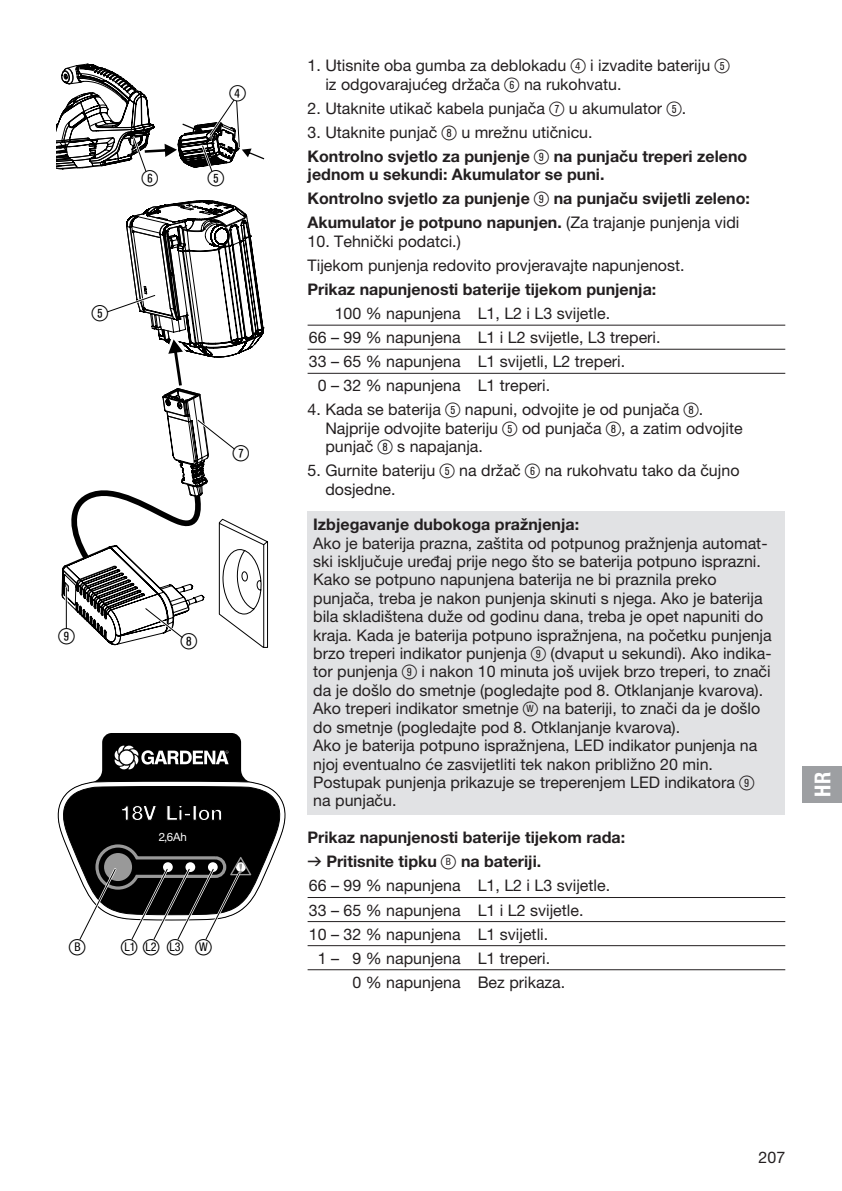
<style>
.page{position:relative;width:842px;height:1191px;background:#fff}
.page>*{position:absolute;margin:0;border:0;box-sizing:border-box;transform-origin:0 0}
.t1{font:22px "Ziffernim Kreisund Quadrat BQ";color:#000}
.t2{font:22px "GARDENA Pro Bo Cond";color:#fff}
.t3{font:16px/18.4px "GARDENA Pro";color:#231f20}
.t4{font:700 16px/24px "GARDENA Pro";color:#231f20}
.t5{font:condensed 12px "GARDENA Pro";color:#000}
.t6{font:11.6px "GARDENA Pro";color:#fff}
.s1{font-family:"Ziffernim Kreisund Quadrat BQ";font-stretch:normal;font-size:22px}
.s2{font-family:"Ziffernim Kreisund Quadrat BQ";font-size:20px}
.s3{font-weight:400}
.s4{font-family:"Ziffernim Kreisund Quadrat BQ";font-weight:400;font-size:20px}
.s5{font-family:"Formdruck";font-weight:400}
</style>
<div class="page">
<div style="left:802px;top:766px;width:40px;height:36px;background:#9d9fa2"></div>
<div style="left:308px;top:512px;width:477px;height:303px;background:#e1e2e4"></div>
<svg style="left:57px;top:64px;width:207px;height:108px"></svg>
<svg style="left:61px;top:200px;width:207px;height:448px"></svg>
<hr style="left:65px;top:588px;width:3px;height:40px;background:#fff">
<hr style="left:66px;top:588px;width:1px;height:40px;background:#000">
<svg style="left:97px;top:733px;width:150px;height:47px;background:#202020"></svg>
<svg style="left:114px;top:745px;width:115px;height:25px"></svg>
<svg style="left:57px;top:780px;width:229px;height:160px"></svg>
<hr style="left:308px;top:325px;width:477px;height:1px;background:#231f20">
<hr style="left:308px;top:349px;width:477px;height:1px;background:#231f20">
<hr style="left:308px;top:373px;width:477px;height:1px;background:#231f20">
<hr style="left:308px;top:897px;width:477px;height:1px;background:#231f20">
<hr style="left:308px;top:921px;width:477px;height:1px;background:#231f20">
<hr style="left:308px;top:945px;width:477px;height:1px;background:#231f20">
<hr style="left:308px;top:969px;width:477px;height:1px;background:#231f20">
<h1 class="t1" style="left:230px;top:80px;width:18px">4</h1>
<h1 class="t1" style="left:142px;top:165px;width:18px">6</h1>
<h1 class="t1" style="left:208px;top:165px;width:18px">5</h1>
<h1 class="t1" style="left:92px;top:300px;width:18px">5</h1>
<h1 class="t1" style="left:233px;top:440px;width:18px">7</h1>
<h1 class="t1" style="left:58px;top:624px;width:18px">9</h1>
<h1 class="t1" style="left:181px;top:629px;width:18px">8</h1>
<p class="t6" style="left:159px;top:830px;width:30px">2,6Ah</p>
<h1 class="t1" style="left:69px;top:934px;width:18px">ß<sup>B</sup></h1>
<p class="t5" style="left:121px;top:939px;width:92px"><span class="s1">ß</span>L1 <span class="s1">ß</span>L2 <span class="s1">ß</span>L3 <span class="s1">ß</span>W</p>
<p class="t3" style="left:325px;top:56px;width:406px;text-indent:-18px">1. Utisnite oba gumba za deblokadu <span class="s2">4</span> i izvadite bateriju <span class="s2">5 </span>iz odgovarajućeg držača <span class="s2">6</span> na rukohvatu.</p>
<p class="t3" style="left:308px;top:99px;width:380px">2. Utaknite utikač kabela punjača <span class="s2">7</span> u akumulator <span class="s2">5</span>.</p>
<p class="t4" style="left:308px;top:120px;width:441px"><span class="s3">3. Utaknite punjač</span> <span class="s4">8</span> <span class="s3">u mrežnu utičnicu.<br></span>Kontrolno svjetlo za punjenje <span class="s4">9</span> na punjaču treperi zeleno</p>
<p class="t4" style="left:308px;top:162px;width:444px">jednom u sekundi: Akumulator se puni.<br>Kontrolno svjetlo za punjenje <span class="s4">9</span> na punjaču svijetli zeleno:<br>Akumulator je potpuno napunjen. <span class="s3">(Za trajanje punjenja vidi</span></p>
<p class="t3" style="left:308px;top:229px;width:378px;line-height:24px">10. Tehnički podatci.)<br>Tijekom punjenja redovito provjeravajte napunjenost.</p>
<p class="t4" style="left:308px;top:277px;width:350px">Prikaz napunjenosti baterije tijekom punjenja:</p>
<p class="t3" style="left:335px;top:304px;width:277px">100 % napunjena L1, L2 i L3 svijetle.</p>
<p class="t3" style="left:309px;top:328px;width:353px">66 – 99 % napunjena L1 i L2 svijetle, L3 treperi.</p>
<p class="t3" style="left:309px;top:352px;width:318px">33 – 65 % napunjena L1 svijetli, L2 treperi.</p>
<p class="t3" style="left:318px;top:376px;width:234px">0 – 32 % napunjena L1 treperi.</p>
<p class="t3" style="left:325px;top:400px;width:419px;text-indent:-18px">4. Kada se baterija <span class="s2">5</span> napuni, odvojite je od punjača <span class="s2">8</span>.<br>Najprije odvojite bateriju <span class="s2">5</span> od punjača <span class="s2">8</span>, a zatim odvojite punjač <span class="s2">8</span> s napajanja.</p>
<p class="t3" style="left:325px;top:461px;width:416px;text-indent:-18px">5. Gurnite bateriju <span class="s2">5</span> na držač <span class="s2">6</span> na rukohvatu tako da čujno dosjedne.</p>
<p class="t4" style="left:313px;top:512px;width:267px">Izbjegavanje dubokoga pražnjenja:</p>
<p class="t3" style="left:313px;top:533px;width:460px">Ako je baterija prazna, zaštita od potpunog pražnjenja automat&shy;ski isključuje uređaj prije nego što se baterija potpuno isprazni.<br>Kako se potpuno napunjena baterija ne bi praznila preko punjača, treba je nakon punjenja skinuti s njega. Ako je baterija bila skladištena duže od godinu dana, treba je opet napuniti do kraja. Kada je baterija potpuno ispražnjena, na početku punjenja brzo treperi indikator punjenja <span class="s2">9</span> (dvaput u sekundi). Ako indika&shy;tor punjenja <span class="s2">9</span> i nakon 10 minuta još uvijek brzo treperi, to znači da je došlo do smetnje (pogledajte pod 8. Otklanjanje kvarova).<br>Ako treperi indikator smetnje <span class="s2">ß</span><sup>W</sup> na bateriji, to znači da je došlo do smetnje (pogledajte pod 8. Otklanjanje kvarova).<br>Ako je baterija potpuno ispražnjena, LED indikator punjenja na njoj eventualno će zasvijetliti tek nakon približno 20 min.<br>Postupak punjenja prikazuje se treperenjem LED indikatora <span class="s2">9 </span>na punjaču.</p>
<p class="t4" style="left:308px;top:825px;width:319px">Prikaz napunjenosti baterije tijekom rada:</p>
<p class="t4" style="left:308px;top:849px;width:235px"><span class="s5">v</span> Pritisnite tipku <span class="s4">ß</span><sup>B</sup> na bateriji.</p>
<p class="t3" style="left:309px;top:876px;width:303px">66 – 99 % napunjena L1, L2 i L3 svijetle.</p>
<p class="t3" style="left:309px;top:900px;width:276px">33 – 65 % napunjena L1 i L2 svijetle.</p>
<p class="t3" style="left:309px;top:924px;width:241px">10 – 32 % napunjena L1 svijetli.</p>
<p class="t3" style="left:318px;top:948px;width:234px">1 – 9 % napunjena L1 treperi.</p>
<p class="t3" style="left:352px;top:972px;width:214px">0 % napunjena Bez prikaza.</p>
<h1 class="t2" style="left:809px;top:796px;width:26px;rotate:-90deg">HR</h1>
<p class="t3" style="left:759px;top:1147px;width:28px">207</p>
</div>
